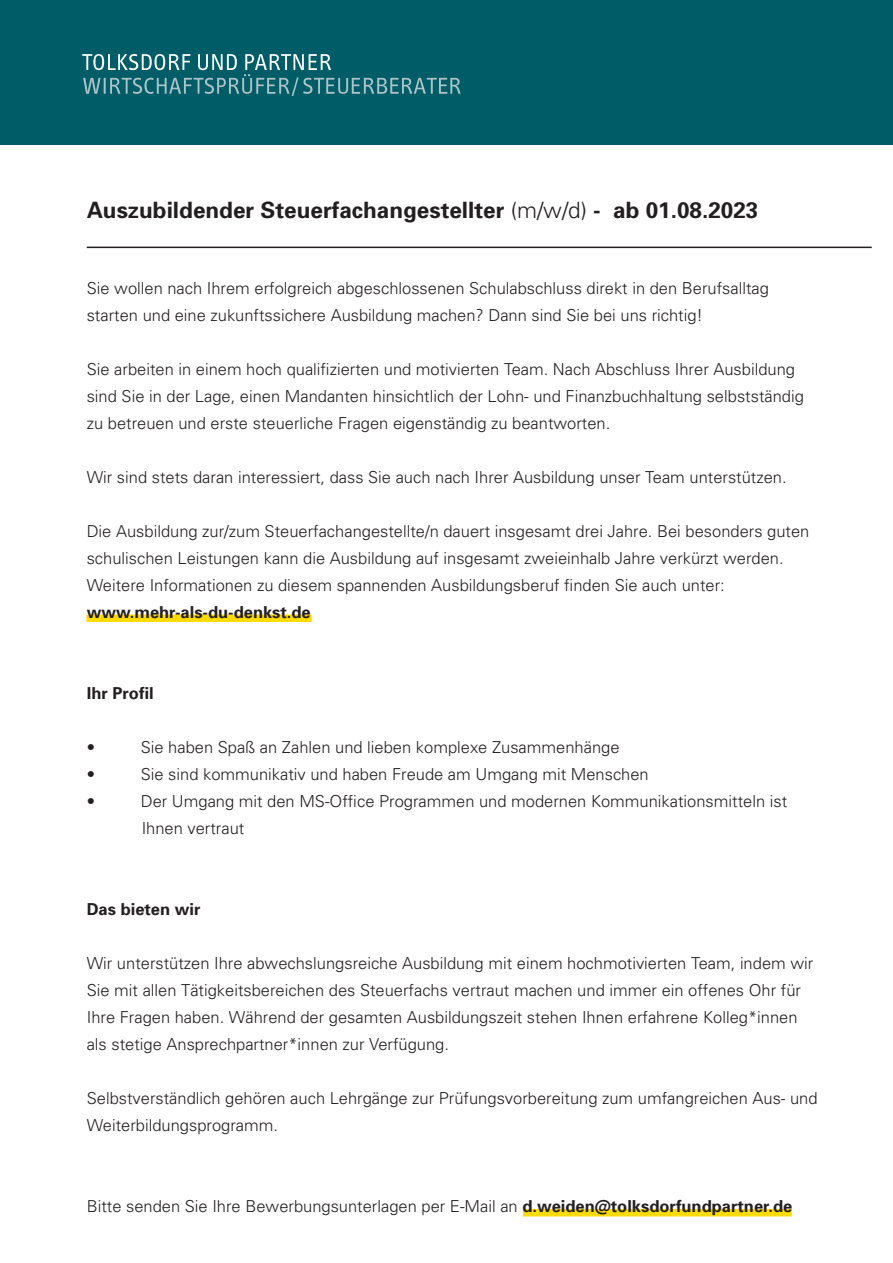
<style>
.page{position:relative;width:893px;height:1263px;background:#fff}
.page>*{position:absolute;margin:0;border:0;box-sizing:border-box;transform-origin:0 0}
.t1{font:700 22.5px "Univers";color:#231f20}
.t2{font:300 16.5px/27px "Univers";color:#231f20}
.t3{font:700 16.5px "Univers";color:#231f20}
.s1{font-weight:300}
.s2{color:#fff}
.s3{font-weight:700}
</style>
<div class="page">
<div style="left:86px;top:614px;width:226px;height:8px;background:#ffdc01"></div>
<div style="left:523px;top:1209px;width:269px;height:7px;background:#ffdc01"></div>
<div style="left:0;top:0;width:893px;height:145px;background:#005d67"></div>
<svg style="left:82px;top:54px;width:379px;height:42px"></svg>
<hr style="left:87px;top:247px;width:785px;height:1px;background:#231f20">
<h1 class="t1" style="left:87px;top:196px;width:673px">Auszubildender Steuerfachangestellter <span class="s1">(m/w/d)</span> - ab 01.08.2023</h1>
<p class="t2" style="left:87px;top:274px;width:684px">Sie wollen nach Ihrem erfolgreich abgeschlossenen Schulabschluss direkt in den Berufsalltag starten und eine zukunftssichere Ausbildung machen? Dann sind Sie bei uns richtig!</p>
<p class="t2" style="left:87px;top:355px;width:719px">Sie arbeiten in einem hoch qualifizierten und motivierten Team. Nach Abschluss Ihrer Ausbildung sind Sie in der Lage, einen Mandanten hinsichtlich der Lohn- und Finanzbuchhaltung selbstständig zu betreuen und erste steuerliche Fragen eigenständig zu beantworten.</p>
<p class="t2" style="left:87px;top:463px;width:701px">Wir sind stets daran interessiert, dass Sie auch nach Ihrer Ausbildung unser Team unterstützen.</p>
<p class="t2" style="left:87px;top:517px;width:724px">Die Ausbildung zur/zum Steuerfachangestellte/n dauert insgesamt drei Jahre. Bei besonders guten schulischen Leistungen kann die Ausbildung auf insgesamt zweieinhalb Jahre verkürzt werden.<br>Weitere Informationen zu diesem spannenden Ausbildungsberuf finden Sie auch unter:</p>
<p class="t3" style="left:87px;top:601px;width:226px">www.mehr-als-du-denkst.de</p>
<p class="t3" style="left:87px;top:682px;width:68px">Ihr Profil</p>
<p class="t2" style="left:87px;top:733px;width:10px">•</p>
<p class="t2" style="left:141px;top:733px;width:480px">Sie haben Spaß an Zahlen und lieben komplexe Zusammenhänge</p>
<p class="t2" style="left:87px;top:760px;width:10px">•</p>
<p class="t2" style="left:141px;top:760px;width:510px">Sie sind kommunikativ und haben Freude am Umgang mit Menschen</p>
<p class="t2" style="left:87px;top:787px;width:10px">•</p>
<p class="t2" style="left:87px;top:787px;width:702px;text-indent:54px">Der Umgang mit den MS-Office Programmen und modernen Kommunikationsmitteln ist <span class="s2">ffffffffff</span>Ihnen vertraut</p>
<p class="t3" style="left:87px;top:898px;width:115px">Das bieten wir</p>
<p class="t2" style="left:87px;top:949px;width:728px">Wir unterstützen Ihre abwechslungsreiche Ausbildung mit einem hochmotivierten Team, indem wir Sie mit allen Tätigkeitsbereichen des Steuerfachs vertraut machen und immer ein offenes Ohr für Ihre Fragen haben. Während der gesamten Ausbildungszeit stehen Ihnen erfahrene Kolleg*innen als stetige Ansprechpartner*innen zur Verfügung.</p>
<p class="t2" style="left:87px;top:1084px;width:732px">Selbstverständlich gehören auch Lehrgänge zur Prüfungsvorbereitung zum umfangreichen Aus- und<br>Weiterbildungsprogramm.</p>
<p class="t2" style="left:87px;top:1192px;width:707px">Bitte senden Sie Ihre Bewerbungsunterlagen per E-Mail an <span class="s3">d.weiden@tolksdorfundpartner.de</span></p>
</div>
